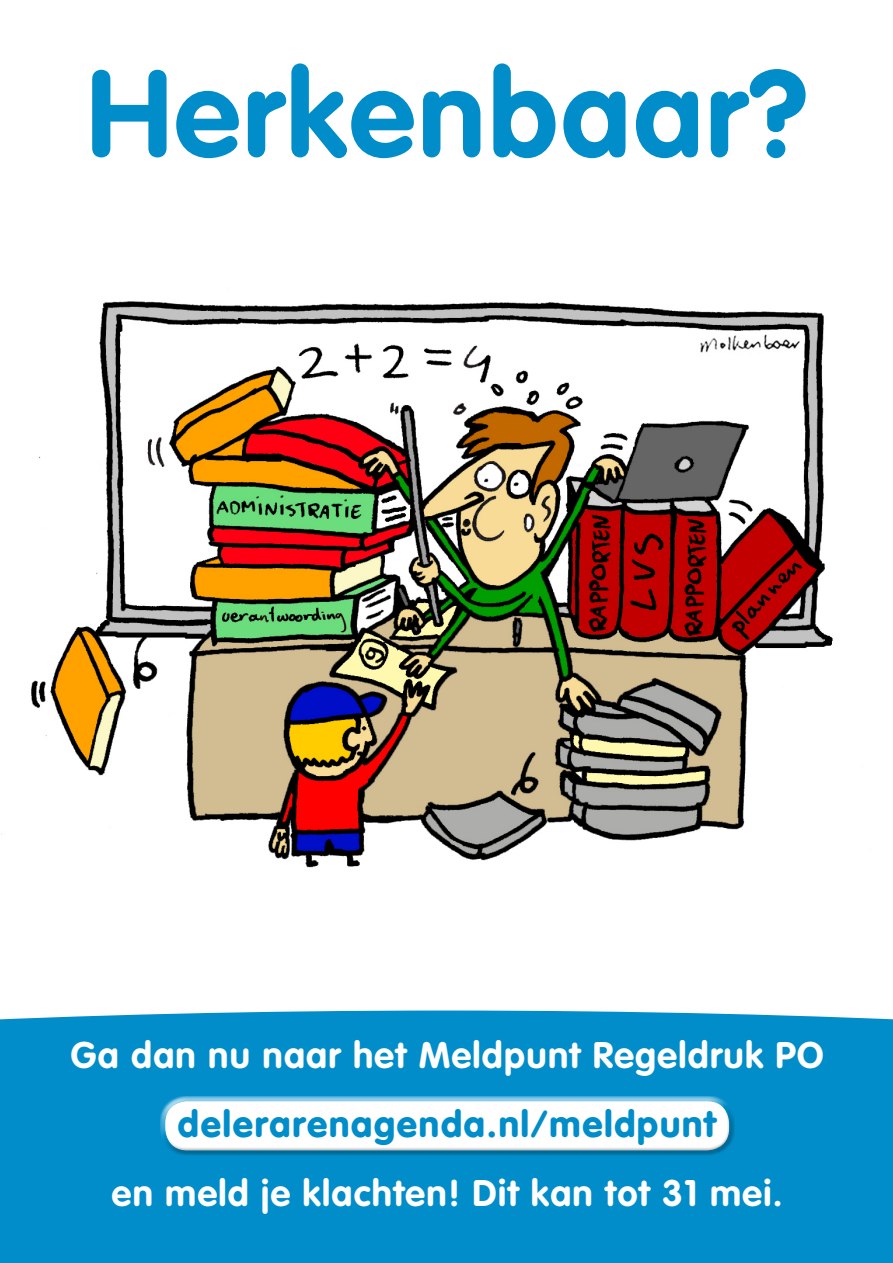
<style>
.page{position:relative;width:893px;height:1263px;background:#fff}
.page>*{position:absolute;margin:0;border:0;box-sizing:border-box;transform-origin:0 0}
.t1{font:700 121.05px "VAG Rounded";letter-spacing:.025em;color:#008dc9}
.t2{font:700 36.45px "VAG Rounded";letter-spacing:.035em;color:#fff}
.t3{font:900 36.45px "VAG Rounded";letter-spacing:.05em;color:#008dc9}
</style>
<div class="page">
<img style="left:1px;top:301px;width:832px;height:567px">
<div style="left:0;top:1010px;width:893px;height:253px;background:#008dc9"></div>
<div style="left:160px;top:1096px;width:570px;height:46px;background:#fff;opacity:.75"></div>
<div style="left:164px;top:1106px;width:571px;height:50px;background:#000;opacity:.25"></div>
<h1 class="t1" style="left:87px;top:43px;width:722px">Herkenbaar?</h1>
<p class="t2" style="left:71px;top:1034px;width:754px">Ga dan nu naar het Meldpunt Regeldruk PO</p>
<p class="t3" style="left:178px;top:1102px;width:540px">delerarenagenda.nl/meldpunt</p>
<p class="t2" style="left:112px;top:1172px;width:672px">en meld je klachten! Dit kan tot 31 mei.</p>
</div>
